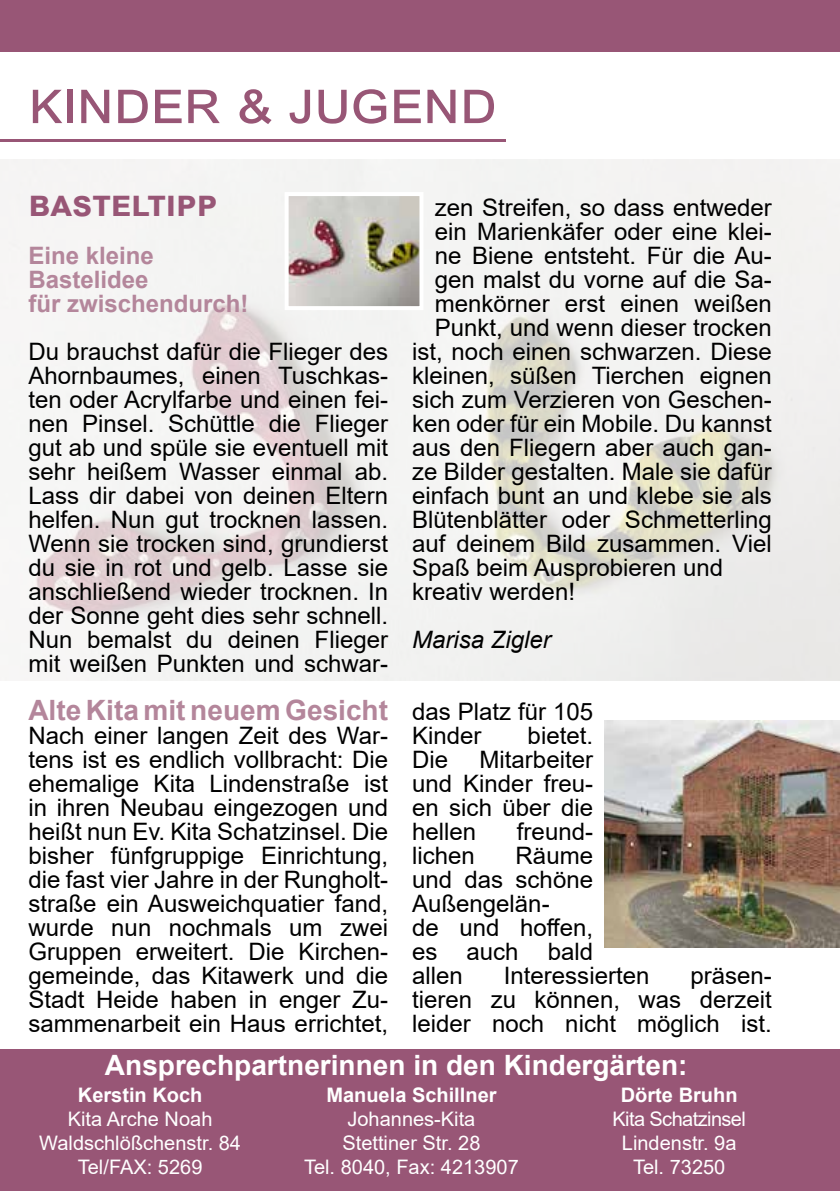
<style>
.page{position:relative;width:840px;height:1191px;background:#fff}
.page>*{position:absolute;margin:0;border:0;box-sizing:border-box;transform-origin:0 0}
.t1{font:60px "Arial";color:#985676}
.t2{font:700 36px "Arial";color:#985676}
.t3{font:700 28px "Arial";color:#fff}
.t4{font:700 28px "Arial";color:#b4869b}
.t5{font:24px/24px "Arial";color:#000;text-align:justify}
.t6{font:700 24px/24px "Arial";color:#b4869b}
.t7{font:italic 24px "Arial";color:#000}
.t8{font:20px/24px "Arial";color:#fff;text-align:center}
.t9{font:700 20px "Arial";color:#fff}
</style>
<div class="page">
<img style="left:0;top:159px;width:839px;height:521px">
<div style="left:0;top:0;width:839px;height:51px;background:#985676"></div>
<hr style="left:0;top:139px;width:505px;height:3px;background:#985676">
<div style="left:0;top:1049px;width:839px;height:142px;background:#985676"></div>
<img style="left:604px;top:720px;width:235px;height:227px">
<img style="left:289px;top:197px;width:129px;height:108px">
<div style="left:284px;top:192px;width:139px;height:118px;border:4px solid #fff"></div>
<h1 class="t1" style="left:28px;top:61px;width:469px">Kinder &amp; Jugend</h1>
<h2 class="t2" style="left:28px;top:178px;width:190px">Basteltipp</h2>
<p class="t6" style="left:28px;top:244px;width:222px">Eine kleine<br>Bastelidee<br>für zwischendurch!</p>
<p class="t5" style="left:28px;top:339px;width:361px">Du brauchst dafür die Flieger des Ahornbaumes, einen Tuschkas&shy;ten oder Acrylfarbe und einen fei&shy;nen Pinsel. Schüttle die Flieger gut ab und spüle sie eventuell mit sehr heißem Wasser einmal ab.<br>Lass dir dabei von deinen Eltern helfen. Nun gut trocknen lassen.<br>Wenn sie trocken sind, grundierst du sie in rot und gelb. Lasse sie anschließend wieder trocknen. In der Sonne geht dies sehr schnell.<br>Nun bemalst du deinen Flieger mit weißen Punkten und schwar-</p>
<p class="t4" style="left:28px;top:690px;width:361px">Alte Kita mit neuem Gesicht</p>
<p class="t5" style="left:28px;top:723px;width:361px">Nach einer langen Zeit des War&shy;tens ist es endlich vollbracht: Die ehemalige Kita Lindenstraße ist in ihren Neubau eingezogen und heißt nun Ev. Kita Schatzinsel. Die bisher fünfgruppige Einrichtung, die fast vier Jahre in der Rungholt&shy;straße ein Ausweichquatier fand, wurde nun nochmals um zwei Gruppen erweitert. Die Kirchen&shy;gemeinde, das Kitawerk und die Stadt Heide haben in enger Zu&shy;sammenarbeit ein Haus errichtet,</p>
<p class="t5" style="left:434px;top:195px;width:338px">zen Streifen, so dass entweder</p>
<p class="t5" style="left:434px;top:219px;width:338px">ein Marienkäfer oder eine klei-</p>
<p class="t5" style="left:434px;top:243px;width:338px">ne Biene entsteht. Für die Au-</p>
<p class="t5" style="left:434px;top:267px;width:338px">gen malst du vorne auf die Sa-</p>
<p class="t5" style="left:434px;top:291px;width:338px">menkörner erst einen weißen</p>
<p class="t5" style="left:434px;top:315px;width:338px">Punkt, und wenn dieser trocken</p>
<p class="t5" style="left:412px;top:339px;width:361px">ist, noch einen schwarzen. Diese</p>
<p class="t5" style="left:412px;top:363px;width:361px">kleinen, süßen Tierchen eignen</p>
<p class="t5" style="left:412px;top:387px;width:361px">sich zum Verzieren von Geschen-</p>
<p class="t5" style="left:412px;top:411px;width:361px">ken oder für ein Mobile. Du kannst</p>
<p class="t5" style="left:412px;top:435px;width:361px">aus den Fliegern aber auch gan-</p>
<p class="t5" style="left:412px;top:459px;width:361px">ze Bilder gestalten. Male sie dafür</p>
<p class="t5" style="left:412px;top:483px;width:361px">einfach bunt an und klebe sie als</p>
<p class="t5" style="left:412px;top:507px;width:361px">Blütenblätter oder Schmetterling</p>
<p class="t5" style="left:412px;top:531px;width:361px">auf deinem Bild zusammen. Viel</p>
<p class="t5" style="left:412px;top:555px;width:312px">Spaß beim Ausprobieren und</p>
<p class="t5" style="left:412px;top:579px;width:164px">kreativ werden!</p>
<p class="t7" style="left:412px;top:624px;width:140px">Marisa Zigler</p>
<p class="t5" style="left:412px;top:699px;width:182px">das Platz für 105<br>Kinder</p>
<p class="t5" style="left:527px;top:723px;width:67px">bietet.</p>
<p class="t5" style="left:412px;top:747px;width:182px;text-indent:67px">Mitarbeiter und Kinder freu&shy;en sich über die hellen</p>
<p class="t5" style="left:412px;top:747px;width:38px">Die</p>
<p class="t5" style="left:516px;top:819px;width:78px">freund-</p>
<p class="t5" style="left:412px;top:843px;width:182px;text-align:left;text-indent:103px">Räume und das schöne<br>Außengelän-<br>de und hoffen, es auch bald allen</p>
<p class="t5" style="left:412px;top:843px;width:64px">lichen</p>
<p class="t5" style="left:412px;top:963px;width:361px;text-indent:278px">präsen&shy;tieren zu können, was derzeit leider noch nicht möglich ist.</p>
<p class="t5" style="left:503px;top:963px;width:147px">Interessierten</p>
<p class="t3" style="left:105px;top:1045px;width:583px">Ansprechpartnerinnen in den Kindergärten:</p>
<p class="t9" style="left:326px;top:1081px;width:172px">Manuela Schillner</p>
<p class="t8" style="left:304px;top:1107px;width:216px">Johannes-Kita<br>Stettiner Str. 28<br>Tel. 8040, Fax: 4213907</p>
<p class="t9" style="left:620px;top:1081px;width:118px">Dörte Bruhn</p>
<p class="t8" style="left:612px;top:1107px;width:135px">Kita Schatzinsel<br>Lindenstr. 9a<br>Tel. 73250</p>
<p class="t9" style="left:78px;top:1081px;width:126px">Kerstin Koch</p>
<p class="t8" style="left:39px;top:1107px;width:203px">Kita Arche Noah<br>Waldschlößchenstr. 84<br>Tel/FAX: 5269</p>
</div>
